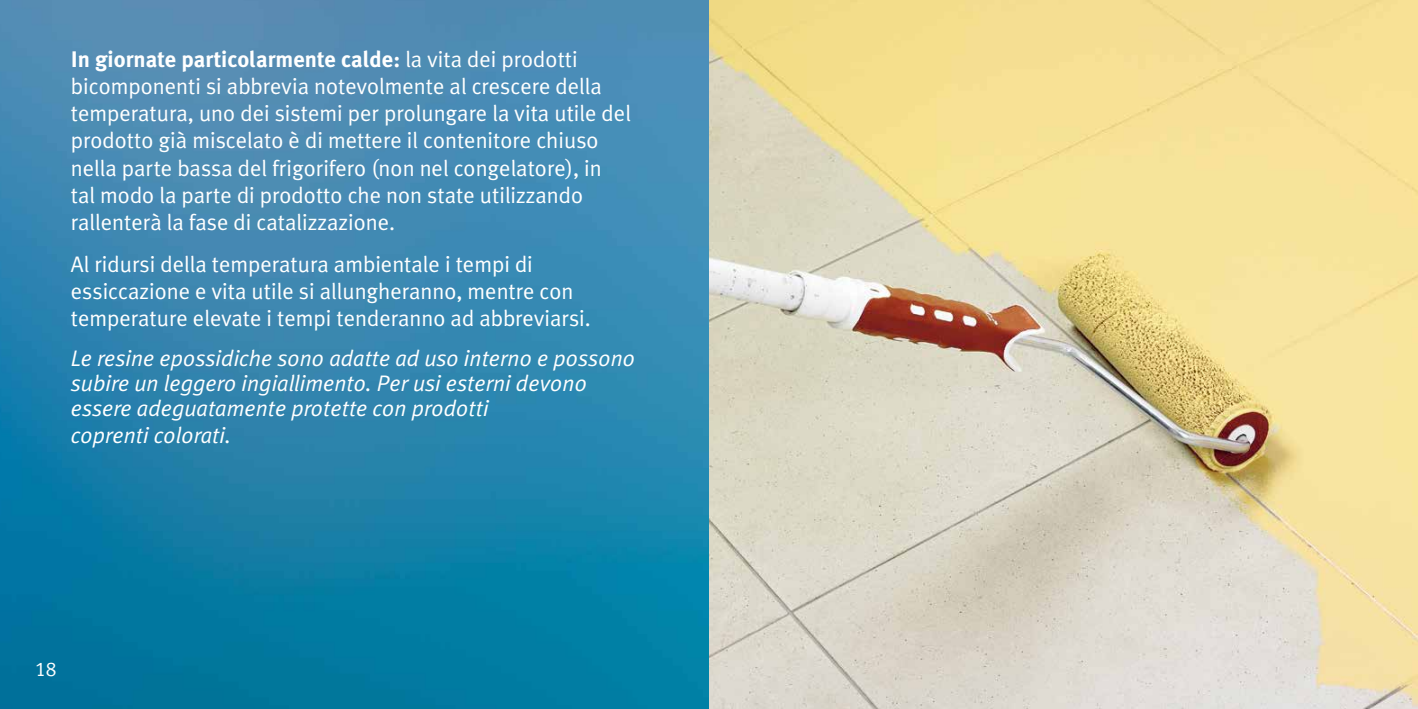
<style>
.page{position:relative;width:1418px;height:709px;background:#fff}
.page>*{position:absolute;margin:0;border:0;box-sizing:border-box;transform-origin:0 0}
.t1{font:22.5px/27px "Meta Plus Normal";color:#fff}
.t2{font:italic 22.5px/25.8px "Meta Plus Normal";color:#fff}
.t3{font:700 22.5px "Meta Plus";color:#fff}
.t4{font:20px "Meta Plus Normal Caps";color:#fff}
.s1{font-family:"Meta Plus Normal";font-weight:400}
</style>
<div class="page">
<img style="left:0;top:0;width:709px;height:709px">
<img style="left:709px;top:0;width:708px;height:709px">
<p class="t3" style="left:71px;top:47px;width:508px">In giornate particolarmente calde: <span class="s1">la vita dei prodotti</span></p>
<p class="t1" style="left:71px;top:73px;width:561px">bicomponenti si abbrevia notevolmente al crescere della temperatura, uno dei sistemi per prolungare la vita utile del prodotto già miscelato è di mettere il contenitore chiuso nella parte bassa del frigorifero (non nel congelatore), in tal modo la parte di prodotto che non state utilizzando rallenterà la fase di catalizzazione.</p>
<p class="t1" style="left:71px;top:250px;width:521px">Al ridursi della temperatura ambientale i tempi di essiccazione e vita utile si allungheranno, mentre con temperature elevate i tempi tenderanno ad abbreviarsi.</p>
<p class="t2" style="left:71px;top:344px;width:566px">Le resine epossidiche sono adatte ad uso interno e possono subire un leggero ingiallimento. Per usi esterni devono essere adeguatamente protette con prodotti<br>coprenti colorati.</p>
<p class="t4" style="left:35px;top:657px;width:23px">18</p>
</div>
